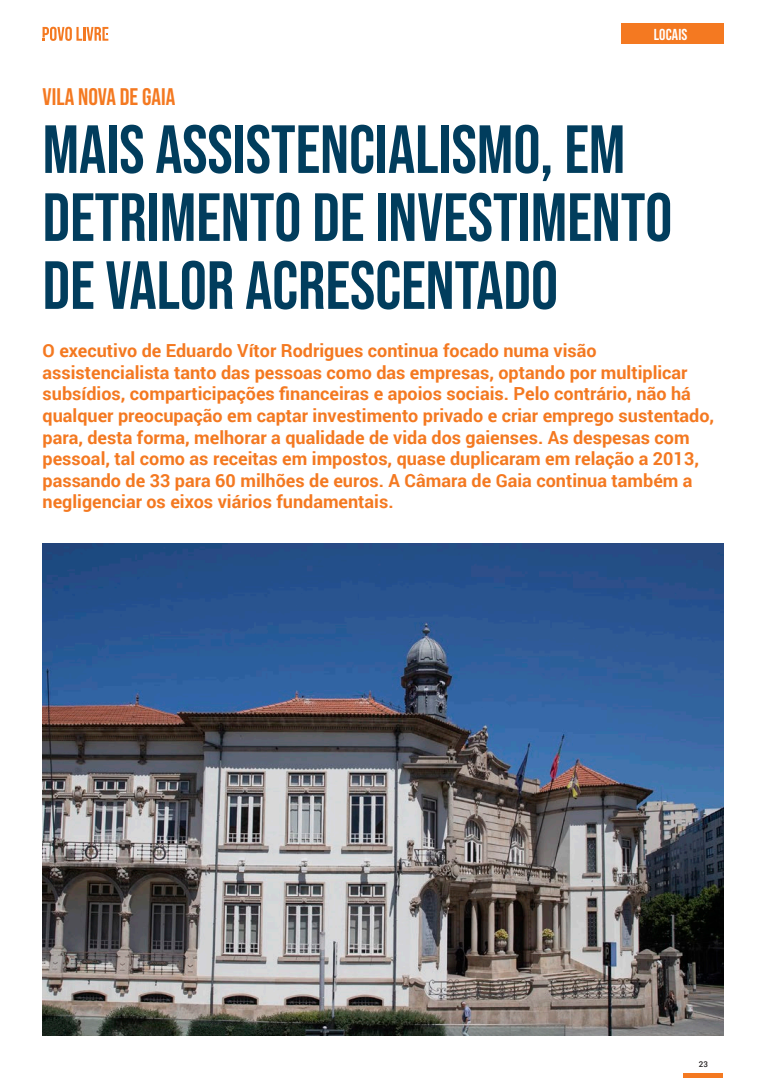
<style>
.page{position:relative;width:766px;height:1078px;background:#fff}
.page>*{position:absolute;margin:0;border:0;box-sizing:border-box;transform-origin:0 0}
.t1{font:700 67.9px/67.9px "Bebas Neue Pro";color:#013d5d}
.t2{font:700 24px "Bebas Neue Pro";color:#f47921}
.t3{font:700 18px/21.6px "Roboto";color:#f47921}
.t4{font:700 15.8px "Bebas Neue Pro";letter-spacing:.01em;color:#fff}
.t5{font:500 8px "Roboto";color:#231f20}
</style>
<div class="page">
<svg style="left:43px;top:27px;width:65px;height:14px"></svg>
<div style="left:621px;top:24px;width:102px;height:20px;background:#f47921"></div>
<hr style="left:683px;top:1073px;width:40px;height:4px;background:#f47921">
<img style="left:43px;top:543px;width:680px;height:492px">
<p class="t2" style="left:43px;top:83px;width:134px">VILA NOVA DE GAIA</p>
<p class="t4" style="left:653px;top:25px;width:35px">LOCAIS</p>
<p class="t1" style="left:43px;top:114px;width:631px">MAIS ASSISTENCIALISMO, EM<br>DETRIMENTO DE INVESTIMENTO<br>DE VALOR ACRESCENTADO</p>
<p class="t3" style="left:43px;top:339px;width:673px">O executivo de Eduardo Vítor Rodrigues continua focado numa visão assistencialista tanto das pessoas como das empresas, optando por multiplicar subsídios, comparticipações financeiras e apoios sociais. Pelo contrário, não há qualquer preocupação em captar investimento privado e criar emprego sustentado, para, desta forma, melhorar a qualidade de vida dos gaienses. As despesas com pessoal, tal como as receitas em impostos, quase duplicaram em relação a 2013, passando de 33 para 60 milhões de euros. A Câmara de Gaia continua também a negligenciar os eixos viários fundamentais.</p>
<p class="t5" style="left:698px;top:1058px;width:11px">23</p>
</div>
